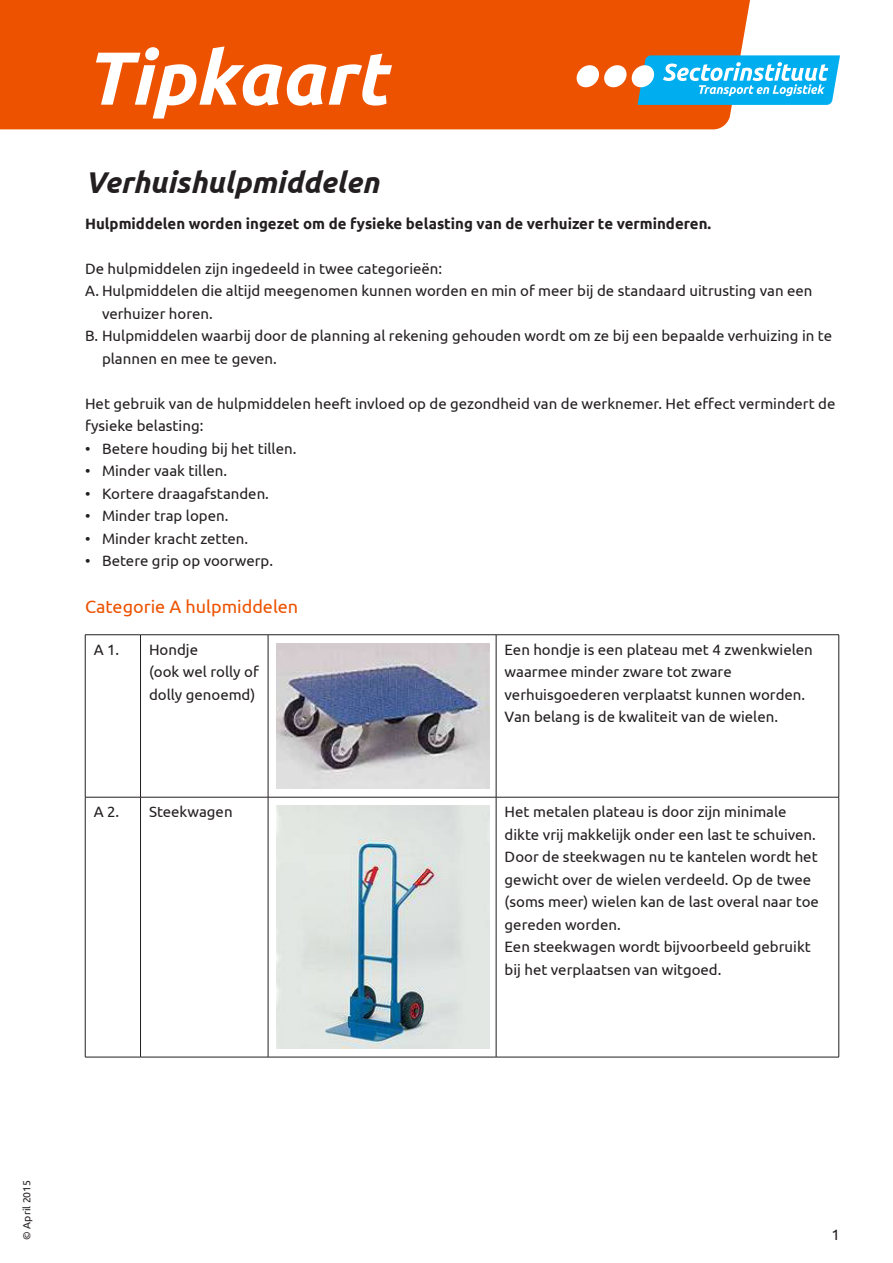
<style>
.page{position:relative;width:893px;height:1263px;background:#fff}
.page>*{position:absolute;margin:0;border:0;box-sizing:border-box;transform-origin:0 0}
.t1{font:italic 700 75px "Ubuntu";color:#fff}
.Titel_Tipkaart{font:italic 700 30px "Ubuntu";color:#231f20}
.Kop_1{font:18px "Ubuntu";color:#ed5200}
.t2{font:15px/22.5px "Ubuntu";color:#231f20}
.Basisalinea_met_wit{font:700 15px "Ubuntu";color:#231f20}
.t3{font:10.5px "Ubuntu";color:#231f20}
</style>
<div class="page">
<div style="left:0;top:0;width:750px;height:129px;background:#ed5200"></div>
<svg style="left:577px;top:55px;width:263px;height:50px"></svg>
<hr style="left:140px;top:635px;width:1px;height:162px;background:#231f20">
<hr style="left:268px;top:635px;width:1px;height:162px;background:#231f20">
<hr style="left:496px;top:635px;width:1px;height:162px;background:#231f20">
<hr style="left:85px;top:797px;width:56px;height:1px;background:#231f20">
<hr style="left:141px;top:797px;width:127px;height:1px;background:#231f20">
<hr style="left:140px;top:797px;width:1px;height:260px;background:#231f20">
<hr style="left:268px;top:797px;width:228px;height:1px;background:#231f20">
<hr style="left:268px;top:797px;width:1px;height:260px;background:#231f20">
<hr style="left:496px;top:797px;width:343px;height:1px;background:#231f20">
<hr style="left:496px;top:797px;width:1px;height:260px;background:#231f20">
<hr style="left:85px;top:1057px;width:56px;height:1px;background:#231f20">
<hr style="left:141px;top:1057px;width:127px;height:1px;background:#231f20">
<hr style="left:268px;top:1057px;width:228px;height:1px;background:#231f20">
<hr style="left:496px;top:1057px;width:343px;height:1px;background:#231f20">
<hr style="left:85px;top:634px;width:56px;height:1px;background:#231f20">
<hr style="left:85px;top:635px;width:1px;height:162px;background:#231f20">
<hr style="left:141px;top:634px;width:127px;height:1px;background:#231f20">
<hr style="left:268px;top:634px;width:228px;height:1px;background:#231f20">
<hr style="left:496px;top:634px;width:343px;height:1px;background:#231f20">
<hr style="left:838px;top:635px;width:1px;height:162px;background:#231f20">
<hr style="left:85px;top:797px;width:1px;height:260px;background:#231f20">
<hr style="left:838px;top:797px;width:1px;height:260px;background:#231f20">
<img style="left:277px;top:643px;width:212px;height:146px">
<img style="left:277px;top:806px;width:212px;height:242px">
<h1 class="t1" style="left:85px;top:33px;width:302px">Tipkaart</h1>
<p class="Titel_Tipkaart" style="left:85px;top:164px;width:295px">Verhuishulpmiddelen</p>
<p class="Basisalinea_met_wit" style="left:85px;top:214px;width:628px">Hulpmiddelen worden ingezet om de fysieke belasting van de verhuizer te verminderen.</p>
<p class="t2" style="left:85px;top:257px;width:359px">De hulpmiddelen zijn ingedeeld in twee categorieën:</p>
<p class="t2" style="left:102px;top:279px;width:712px;text-indent:-17px">A. Hulpmiddelen die altijd meegenomen kunnen worden en min of meer bij de standaard uitrusting van een verhuizer horen.</p>
<p class="t2" style="left:102px;top:324px;width:732px;text-indent:-17px">B. Hulpmiddelen waarbij door de planning al rekening gehouden wordt om ze bij een bepaalde verhuizing in te plannen en mee te geven.</p>
<p class="t2" style="left:85px;top:392px;width:752px">Het gebruik van de hulpmiddelen heeft invloed op de gezondheid van de werknemer. Het effect vermindert de fysieke belasting:</p>
<p class="t2" style="left:85px;top:437px;width:213px">• Betere houding bij het tillen.</p>
<p class="t2" style="left:85px;top:459px;width:144px">• Minder vaak tillen.</p>
<p class="t2" style="left:85px;top:482px;width:185px">• Kortere draagafstanden.</p>
<p class="t2" style="left:85px;top:504px;width:145px">• Minder trap lopen.</p>
<p class="t2" style="left:85px;top:527px;width:165px">• Minder kracht zetten.</p>
<p class="t2" style="left:85px;top:549px;width:190px">• Betere grip op voorwerp.</p>
<p class="Kop_1" style="left:85px;top:596px;width:215px">Categorie A hulpmiddelen</p>
<p class="t2" style="left:94px;top:638px;width:27px">A 1.</p>
<p class="t2" style="left:149px;top:638px;width:51px">Hondje</p>
<p class="t2" style="left:149px;top:660px;width:111px">(ook wel rolly of dolly genoemd)</p>
<p class="t2" style="left:505px;top:638px;width:310px">Een hondje is een plateau met 4 zwenkwielen waarmee minder zware tot zware verhuisgoederen verplaatst kunnen worden.<br>Van belang is de kwaliteit van de wielen.</p>
<p class="t2" style="left:94px;top:800px;width:27px">A 2.</p>
<p class="t2" style="left:149px;top:800px;width:85px">Steekwagen</p>
<p class="t2" style="left:505px;top:800px;width:316px">Het metalen plateau is door zijn minimale dikte vrij makkelijk onder een last te schuiven.<br>Door de steekwagen nu te kantelen wordt het gewicht over de wielen verdeeld. Op de twee (soms meer) wielen kan de last overal naar toe gereden worden.</p>
<p class="t2" style="left:505px;top:935px;width:308px">Een steekwagen wordt bijvoorbeeld gebruikt bij het verplaatsen van witgoed.</p>
<p class="t3" style="left:20px;top:1239px;width:61px;rotate:-90deg">© April 2015</p>
<p class="t2" style="left:832px;top:1222px;width:10px">1</p>
</div>
